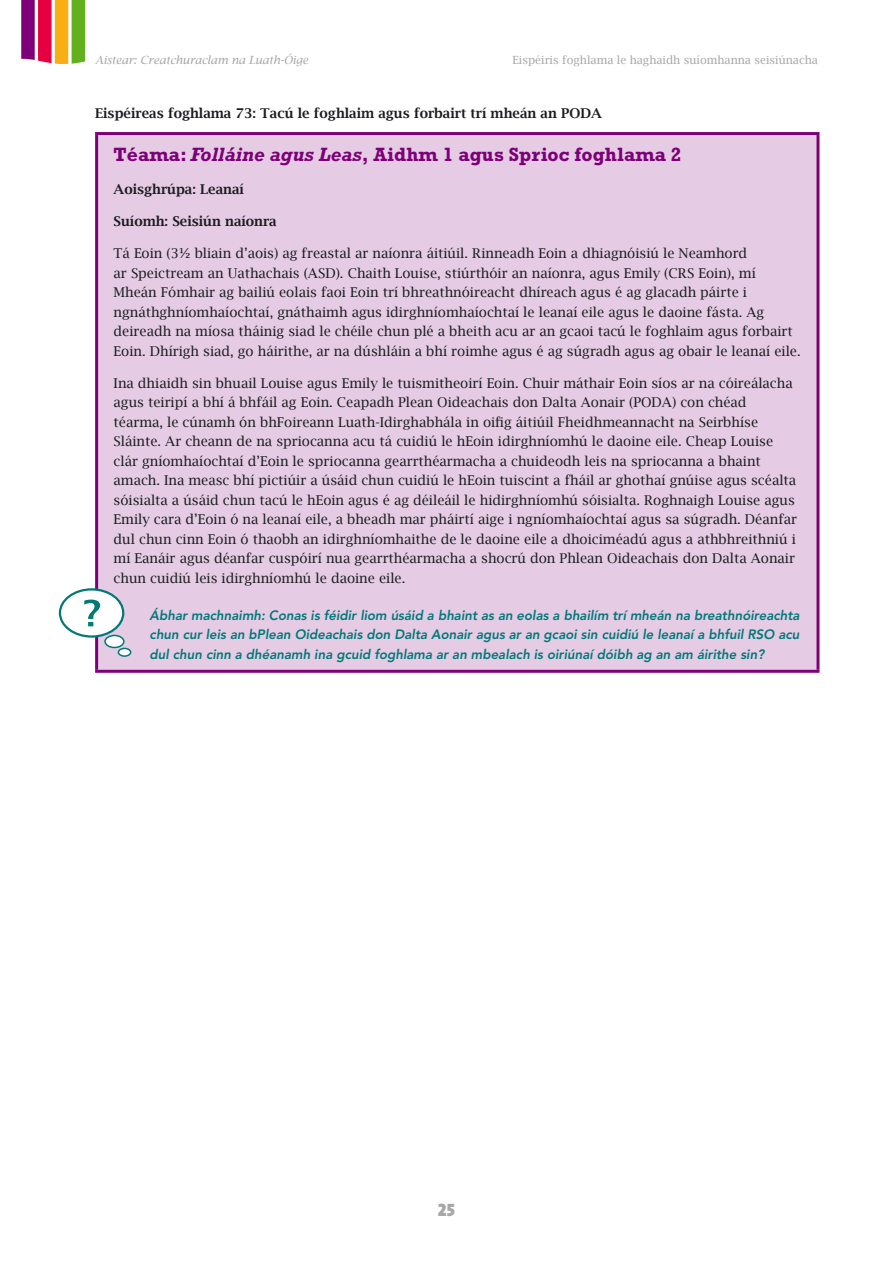
<style>
.page{position:relative;width:893px;height:1263px;background:#fff}
.page>*{position:absolute;margin:0;border:0;box-sizing:border-box;transform-origin:0 0}
.t1{font:700 19.5px "Rockwell";color:#7e0078}
.t2{font:18px "The Sans Black Caps";color:#a7a7aa}
.t3{font:13.5px/19.5px "Lucida Bright";color:#1b1c20}
.t4{font:italic 800 13.5px/19.5px "Avenir";color:#007978;text-align:justify}
.t5{font:600 13.5px "Lucida Bright";color:#1b1c20}
.t6{font:11.25px "Lucida Bright";color:#a7a7aa}
.t7{font:italic 11.25px "Lucida Bright";color:#a7a7aa}
.s1{font-style:italic}
</style>
<div class="page">
<svg style="left:21px;top:0;width:64px;height:64px;background:#bf785e"></svg>
<div style="left:97px;top:134px;width:721px;height:537px;background:#e5cce4"></div>
<hr style="left:95px;top:132px;width:724px;height:3px;background:#7e0078">
<hr style="left:95px;top:135px;width:3px;height:535px;background:#7e0078">
<hr style="left:816px;top:135px;width:3px;height:535px;background:#7e0078">
<hr style="left:95px;top:670px;width:724px;height:3px;background:#7e0078">
<div style="left:60px;top:589px;width:63px;height:47px;background:#fff;border-radius:50%"></div>
<div style="left:59px;top:588px;width:65px;height:50px;border:2px solid #007978;border-radius:50%"></div>
<div style="left:105px;top:635px;width:19px;height:12px;background:#fff;border-radius:50%"></div>
<div style="left:104px;top:635px;width:21px;height:13px;border:2px solid #007978;border-radius:50%"></div>
<div style="left:118px;top:648px;width:13px;height:8px;background:#fff;border-radius:50%"></div>
<div style="left:118px;top:648px;width:13px;height:9px;border:2px solid #007978;border-radius:50%"></div>
<svg style="left:84px;top:599px;width:16px;height:27px"></svg>
<p class="t7" style="left:95px;top:53px;width:215px">Aistear: Creatchuraclam na Luath-Óige</p>
<p class="t6" style="left:513px;top:53px;width:307px">Eispéiris foghlama le haghaidh suíomhanna seisiúnacha</p>
<p class="t5" style="left:95px;top:104px;width:508px">Eispéireas foghlama 73: Tacú le foghlaim agus forbairt trí mheán an PODA</p>
<h1 class="t1" style="left:114px;top:143px;width:569px">Téama: <span class="s1">Folláine agus Leas</span>, Aidhm 1 agus Sprioc foghlama 2</h1>
<p class="t5" style="left:114px;top:181px;width:132px">Aoisghrúpa: Leanaí</p>
<p class="t5" style="left:114px;top:213px;width:165px">Suíomh: Seisiún naíonra</p>
<p class="t3" style="left:114px;top:243px;width:689px">Tá Eoin (3½ bliain d’aois) ag freastal ar naíonra áitiúil. Rinneadh Eoin a dhiagnóisiú le Neamhord<br>ar Speictream an Uathachais (ASD). Chaith Louise, stiúrthóir an naíonra, agus Emily (CRS Eoin), mí Mheán Fómhair ag bailiú eolais faoi Eoin trí bhreathnóireacht dhíreach agus é ag glacadh páirte i ngnáthghníomhaíochtaí, gnáthaimh agus idirghníomhaíochtaí le leanaí eile agus le daoine fásta. Ag deireadh na míosa tháinig siad le chéile chun plé a bheith acu ar an gcaoi tacú le foghlaim agus forbairt Eoin. Dhírigh siad, go háirithe, ar na dúshláin a bhí roimhe agus é ag súgradh agus ag obair le leanaí eile.</p>
<p class="t3" style="left:114px;top:373px;width:685px">Ina dhiaidh sin bhuail Louise agus Emily le tuismitheoirí Eoin. Chuir máthair Eoin síos ar na cóireálacha agus teiripí a bhí á bhfáil ag Eoin. Ceapadh Plean Oideachais don Dalta Aonair (PODA) con chéad téarma, le cúnamh ón bhFoireann Luath-Idirghabhála in oifig áitiúil Fheidhmeannacht na Seirbhíse Sláinte. Ar cheann de na spriocanna acu tá cuidiú le hEoin idirghníomhú le daoine eile. Cheap Louise clár gníomhaíochtaí d’Eoin le spriocanna gearrthéarmacha a chuideodh leis na spriocanna a bhaint amach. Ina measc bhí pictiúir a úsáid chun cuidiú le hEoin tuiscint a fháil ar ghothaí gnúise agus scéalta sóisialta a úsáid chun tacú le hEoin agus é ag déileáil le hidirghníomhú sóisialta. Roghnaigh Louise agus Emily cara d’Eoin ó na leanaí eile, a bheadh mar pháirtí aige i ngníomhaíochtaí agus sa súgradh. Déanfar dul chun cinn Eoin ó thaobh an idirghníomhaithe de le daoine eile a dhoiciméadú agus a athbhreithniú i mí Eanáir agus déanfar cuspóirí nua gearrthéarmacha a shocrú don Phlean Oideachais don Dalta Aonair chun cuidiú leis idirghníomhú le daoine eile.</p>
<p class="t4" style="left:150px;top:605px;width:651px">Ábhar machnaimh: Conas is féidir liom úsáid a bhaint as an eolas a bhailím trí mheán na breathnóireachta chun cur leis an bPlean Oideachais don Dalta Aonair agus ar an gcaoi sin cuidiú le leanaí a bhfuil RSO acu dul chun cinn a dhéanamh ina gcuid foghlama ar an mbealach is oiriúnaí dóibh ag an am áirithe sin?</p>
<h2 class="t2" style="left:438px;top:1195px;width:19px">25</h2>
</div>
